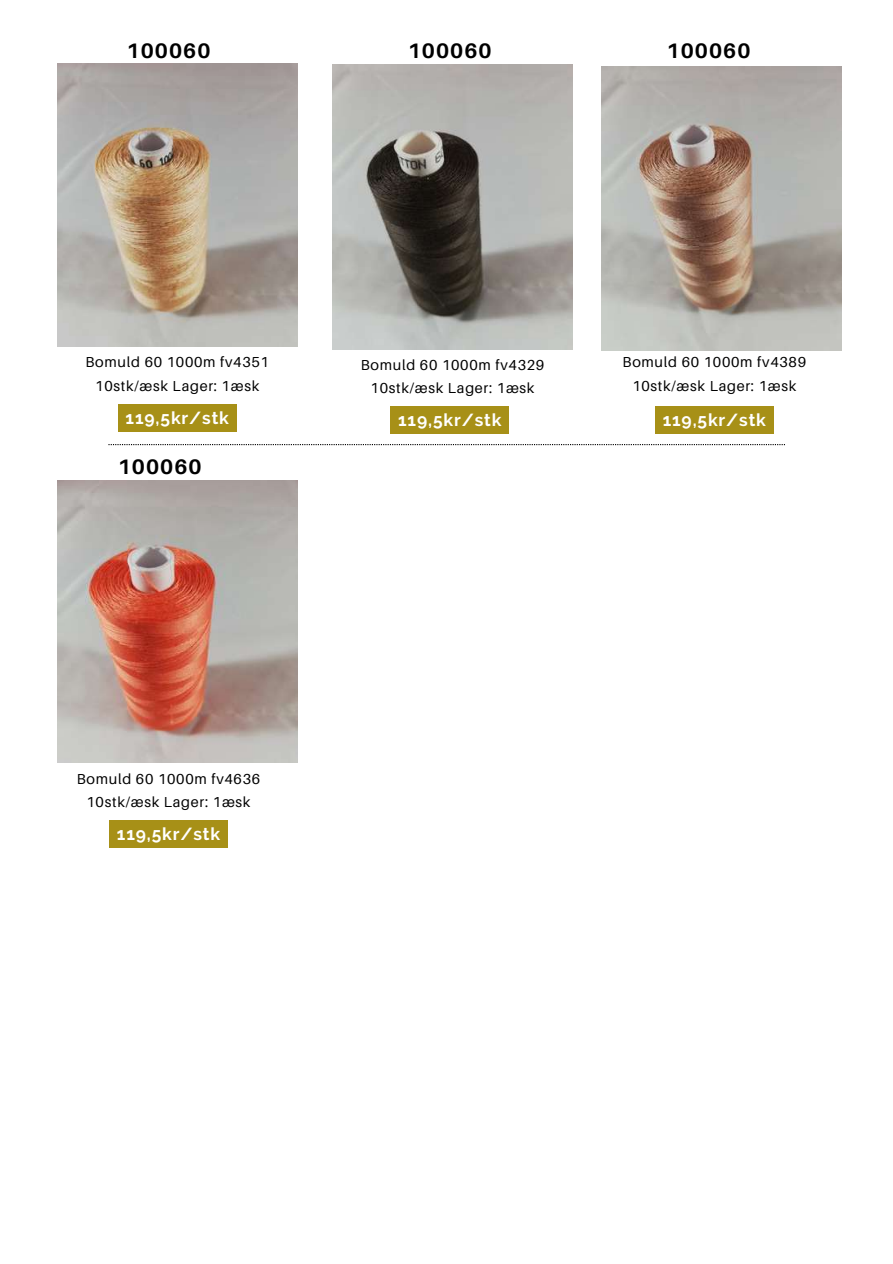
<style>
.page{position:relative;width:893px;height:1264px;background:#fff}
.page>*{position:absolute;margin:0;border:0;box-sizing:border-box;transform-origin:0 0}
.t1{font:700 21px "Aileron";letter-spacing:.05em;color:#000}
.t2{font:700 17.4px "Raleway";letter-spacing:.05em;color:#fff}
.t3{font:14.4px/23.7px "Aileron";letter-spacing:.05em;color:#000;text-align:center}
</style>
<div class="page">
<svg style="left:108px;top:444px;width:677px;height:1px"></svg>
<img style="left:58px;top:64px;width:239px;height:282px">
<img style="left:333px;top:65px;width:239px;height:284px">
<div style="left:109px;top:820px;width:118px;height:28px;background:#a79017"></div>
<div style="left:118px;top:404px;width:118px;height:27px;background:#a79017"></div>
<div style="left:655px;top:406px;width:118px;height:28px;background:#a79017"></div>
<div style="left:390px;top:406px;width:119px;height:28px;background:#a79017"></div>
<img style="left:602px;top:66px;width:239px;height:285px">
<img style="left:58px;top:480px;width:239px;height:283px">
<h1 class="t1" style="left:126px;top:37px;width:85px">100060</h1>
<h1 class="t1" style="left:408px;top:37px;width:85px">100060</h1>
<h1 class="t1" style="left:666px;top:37px;width:85px">100060</h1>
<p class="t3" style="left:85px;top:350px;width:185px">Bomuld 60 1000m fv4351<br>10stk/æsk Lager: 1æsk</p>
<p class="t3" style="left:361px;top:352px;width:185px">Bomuld 60 1000m fv4329<br>10stk/æsk Lager: 1æsk</p>
<p class="t3" style="left:622px;top:350px;width:185px">Bomuld 60 1000m fv4389<br>10stk/æsk Lager: 1æsk</p>
<p class="t2" style="left:126px;top:407px;width:105px">119,5kr/stk</p>
<p class="t2" style="left:398px;top:410px;width:105px">119,5kr/stk</p>
<p class="t2" style="left:662px;top:410px;width:105px">119,5kr/stk</p>
<h1 class="t1" style="left:118px;top:454px;width:85px">100060</h1>
<p class="t3" style="left:77px;top:766px;width:185px">Bomuld 60 1000m fv4636<br>10stk/æsk Lager: 1æsk</p>
<p class="t2" style="left:117px;top:823px;width:105px">119,5kr/stk</p>
</div>
